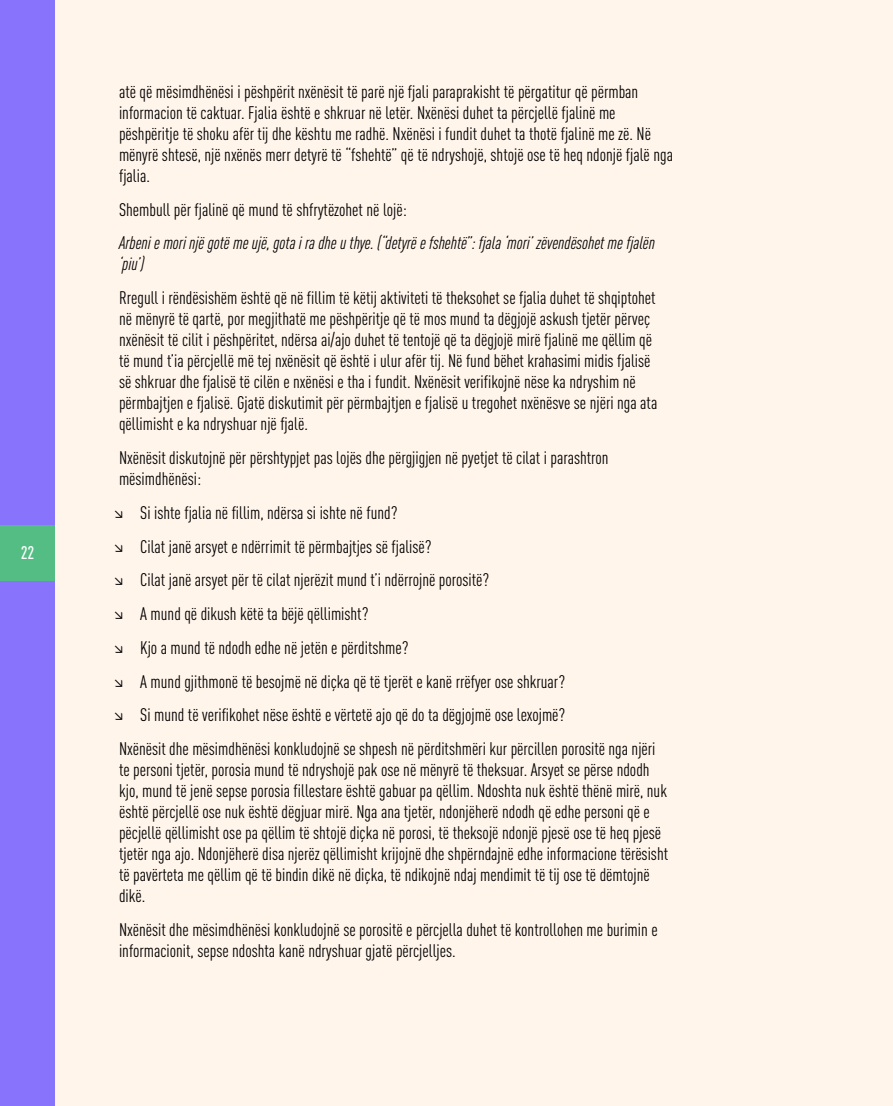
<style>
.page{position:relative;width:893px;height:1106px;background:#fff}
.page>*{position:absolute;margin:0;border:0;box-sizing:border-box;transform-origin:0 0}
.t1{font:condensed 18px/21px "DIN Pro";color:#000}
.t2{font:italic condensed 18px/21px "DIN Pro";color:#000}
.t3{font:500 condensed 18px "DIN Pro";color:#fff}
</style>
<div class="page">
<div style="left:55px;top:0;width:838px;height:1106px;background:#fff5eb"></div>
<div style="left:0;top:0;width:55px;height:1106px;background:#8773fc"></div>
<div style="left:0;top:525px;width:55px;height:55px;background:#54bd83"></div>
<p class="t3" style="left:21px;top:539px;width:15px">22</p>
<p class="t1" style="left:119px;top:80px;width:555px">atë që mësimdhënësi i pëshpërit nxënësit të parë një fjali paraprakisht të përgatitur që përmban informacion të caktuar. Fjalia është e shkruar në letër. Nxënësi duhet ta përcjellë fjalinë me pëshpëritje të shoku afër tij dhe kështu me radhë. Nxënësi i fundit duhet ta thotë fjalinë me zë. Në mënyrë shtesë, një nxënës merr detyrë të “fshehtë” që të ndryshojë, shtojë ose të heq ndonjë fjalë nga fjalia.</p>
<p class="t1" style="left:119px;top:197px;width:289px">Shembull për fjalinë që mund të shfrytëzohet në lojë:</p>
<p class="t2" style="left:119px;top:231px;width:537px">Arbeni e mori një gotë me ujë, gota i ra dhe u thye. (“detyrë e fshehtë”: fjala ‘mori’ zëvendësohet me fjalën ‘piu’)</p>
<p class="t1" style="left:119px;top:286px;width:540px">Rregull i rëndësishëm është që në fillim të këtij aktiviteti të theksohet se fjalia duhet të shqiptohet në mënyrë të qartë, por megjithatë me pëshpëritje që të mos mund ta dëgjojë askush tjetër përveç nxënësit të cilit i pëshpëritet, ndërsa ai/ajo duhet të tentojë që ta dëgjojë mirë fjalinë me qëllim që të mund t’ia përcjellë më tej nxënësit që është i ulur afër tij. Në fund bëhet krahasimi midis fjalisë së shkruar dhe fjalisë të cilën e nxënësi e tha i fundit. Nxënësit verifikojnë nëse ka ndryshim në përmbajtjen e fjalisë. Gjatë diskutimit për përmbajtjen e fjalisë u tregohet nxënësve se njëri nga ata qëllimisht e ka ndryshuar një fjalë.</p>
<p class="t1" style="left:119px;top:446px;width:491px">Nxënësit diskutojnë për përshtypjet pas lojës dhe përgjigjen në pyetjet të cilat i parashtron mësimdhënësi:</p>
<p class="t1" style="left:113px;top:500px;width:286px">↘ Si ishte fjalia në fillim, ndërsa si ishte në fund?</p>
<p class="t1" style="left:113px;top:534px;width:320px">↘ Cilat janë arsyet e ndërrimit të përmbajtjes së fjalisë?</p>
<p class="t1" style="left:113px;top:568px;width:377px">↘ Cilat janë arsyet për të cilat njerëzit mund t’i ndërrojnë porositë?</p>
<p class="t1" style="left:113px;top:602px;width:257px">↘ A mund që dikush këtë ta bëjë qëllimisht?</p>
<p class="t1" style="left:113px;top:635px;width:297px">↘ Kjo a mund të ndodh edhe në jetën e përditshme?</p>
<p class="t1" style="left:113px;top:669px;width:453px">↘ A mund gjithmonë të besojmë në diçka që të tjerët e kanë rrëfyer ose shkruar?</p>
<p class="t1" style="left:113px;top:703px;width:453px">↘ Si mund të verifikohet nëse është e vërtetë ajo që do ta dëgjojmë ose lexojmë?</p>
<p class="t1" style="left:119px;top:737px;width:538px">Nxënësit dhe mësimdhënësi konkludojnë se shpesh në përditshmëri kur përcillen porositë nga njëri</p>
<p class="t1" style="left:119px;top:758px;width:551px">te personi tjetër, porosia mund të ndryshojë pak ose në mënyrë të theksuar. Arsyet se përse ndodh kjo, mund të jenë sepse porosia fillestare është gabuar pa qëllim. Ndoshta nuk është thënë mirë, nuk është përcjellë ose nuk është dëgjuar mirë. Nga ana tjetër, ndonjëherë ndodh që edhe personi që e pëcjellë qëllimisht ose pa qëllim të shtojë diçka në porosi, të theksojë ndonjë pjesë ose të heq pjesë tjetër nga ajo. Ndonjëherë disa njerëz qëllimisht krijojnë dhe shpërndajnë edhe informacione tërësisht të pavërteta me qëllim që të bindin dikë në diçka, të ndikojnë ndaj mendimit të tij ose të dëmtojnë dikë.</p>
<p class="t1" style="left:119px;top:918px;width:540px">Nxënësit dhe mësimdhënësi konkludojnë se porositë e përcjella duhet të kontrollohen me burimin e informacionit, sepse ndoshta kanë ndryshuar gjatë përcjelljes.</p>
</div>
